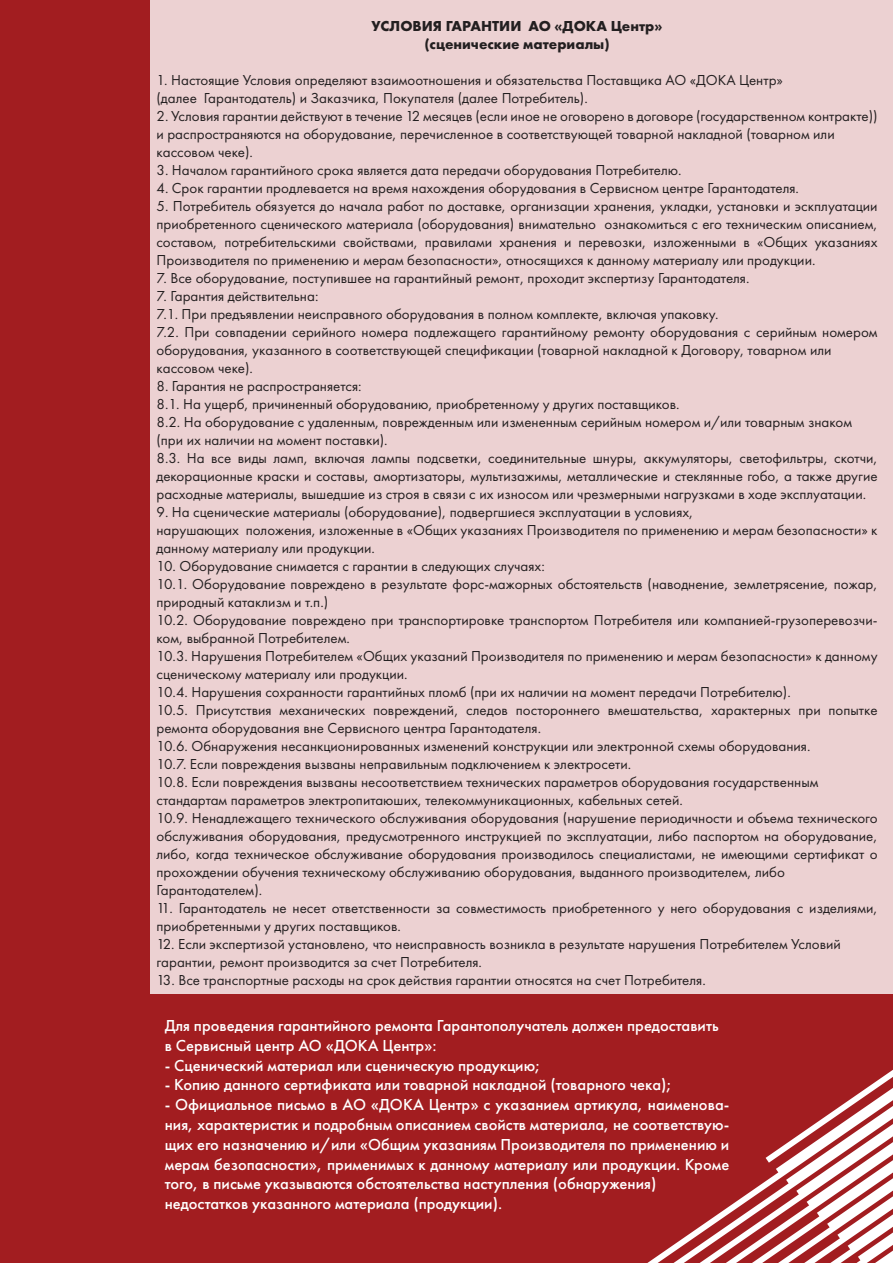
<style>
.page{position:relative;width:893px;height:1263px;background:#fff}
.page>*{position:absolute;margin:0;border:0;box-sizing:border-box;transform-origin:0 0}
.t1{font:500 16.5px/19.8px "Futura PT";color:#fff}
.t2{font:15px/18px "Futura PT";color:#231f20}
.t3{font:700 15px/18px "Futura PT";color:#231f20;text-align:center}
</style>
<div class="page">
<div style="left:0;top:0;width:892px;height:1263px;background:#a21d20"></div>
<svg style="left:647px;top:994px;width:246px;height:269px"></svg>
<div style="left:150px;top:0;width:743px;height:994px;background:#ecd1d2"></div>
<p class="t3" style="left:372px;top:17px;width:292px">УСЛОВИЯ ГАРАНТИИ АО «ДОКА Центр» (сценические материалы)</p>
<p class="t2" style="left:156px;top:71px;width:628px">1. Настоящие Условия определяют взаимоотношения и обязательства Поставщика АО «ДОКА Центр» (далее Гарантодатель) и Заказчика, Покупателя (далее Потребитель).</p>
<p class="t2" style="left:156px;top:107px;width:723px">2. Условия гарантии действуют в течение 12 месяцев (если иное не оговорено в договоре (государственном контракте)) и распространяются на оборудование, перечисленное в соответствующей товарной накладной (товарном или кассовом чеке).</p>
<p class="t2" style="left:156px;top:161px;width:527px">3. Началом гарантийного срока является дата передачи оборудования Потребителю.</p>
<p class="t2" style="left:156px;top:179px;width:644px">4. Срок гарантии продлевается на время нахождения оборудования в Сервисном центре Гарантодателя.</p>
<p class="t2" style="left:156px;top:197px;width:723px;text-align:justify">5. Потребитель обязуется до начала работ по доставке, организации хранения, укладки, установки и эскплуатации приобретенного сценического материала (оборудования) внимательно ознакомиться с его техническим описанием, составом, потребительскими свойствами, правилами хранения и перевозки, изложенными в «Общих указаниях Производителя по применению и мерам безопасности», относящихся к данному материалу или продукции.</p>
<p class="t2" style="left:156px;top:269px;width:594px">7. Все оборудование, поступившее на гарантийный ремонт, проходит экспертизу Гарантодателя.</p>
<p class="t2" style="left:156px;top:287px;width:723px">7. Гарантия действительна:<br>7.1. При предъявлении неисправного оборудования в полном комплекте, включая упаковку.<br>7.2. При совпадении серийного номера подлежащего гарантийному ремонту оборудования с серийным номером оборудования, указанного в соответствующей спецификации (товарной накладной к Договору, товарном или кассовом чеке).</p>
<p class="t2" style="left:156px;top:377px;width:723px">8. Гарантия не распространяется:<br>8.1. На ущерб, причиненный оборудованию, приобретенному у других поставщиков.<br>8.2. На оборудование с удаленным, поврежденным или измененным серийным номером и/или товарным знаком (при их наличии на момент поставки).<br>8.3. На все виды ламп, включая лампы подсветки, соединительные шнуры, аккумуляторы, светофильтры, скотчи, декорационные краски и составы, амортизаторы, мультизажимы, металлические и стеклянные гобо, а также другие расходные материалы, вышедшие из строя в связи с их износом или чрезмерными нагрузками в ходе эксплуатации.</p>
<p class="t2" style="left:156px;top:503px;width:723px">9. На сценические материалы (оборудование), подвергшиеся эксплуатации в условиях,<br>нарушающих положения, изложенные в «Общих указаниях Производителя по применению и мерам безопасности» к данному материалу или продукции.</p>
<p class="t2" style="left:156px;top:557px;width:723px">10. Оборудование снимается с гарантии в следующих случаях:<br>10.1. Оборудование повреждено в результате форс-мажорных обстоятельств (наводнение, землетрясение, пожар, природный катаклизм и т.п.)<br>10.2. Оборудование повреждено при транспортировке транспортом Потребителя или компанией-грузоперевозчи&shy;ком, выбранной Потребителем.<br>10.3. Нарушения Потребителем «Общих указаний Производителя по применению и мерам безопасности» к данному сценическому материалу или продукции.<br>10.4. Нарушения сохранности гарантийных пломб (при их наличии на момент передачи Потребителю).<br>10.5. Присутствия механических повреждений, следов постороннего вмешательства, характерных при попытке ремонта оборудования вне Сервисного центра Гарантодателя.<br>10.6. Обнаружения несанкционированных изменений конструкции или электронной схемы оборудования.<br>10.7. Если повреждения вызваны неправильным подключением к электросети.<br>10.8. Если повреждения вызваны несоответствием технических параметров оборудования государственным стандартам параметров электропитаюших, телекоммуникационных, кабельных сетей.<br>10.9. Ненадлежащего технического обслуживания оборудования (нарушение периодичности и объема технического обслуживания оборудования, предусмотренного инструкцией по эксплуатации, либо паспортом на оборудование, либо, когда техническое обслуживание оборудования производилось специалистами, не имеющими сертификат о прохождении обучения техническому обслуживанию оборудования, выданного производителем, либо Гарантодателем).</p>
<p class="t2" style="left:156px;top:899px;width:723px">11. Гарантодатель не несет ответственности за совместимость приобретенного у него оборудования с изделиями, приобретенными у других поставщиков.</p>
<p class="t2" style="left:156px;top:935px;width:686px">12. Если экспертизой установлено, что неисправность возникла в результате нарушения Потребителем Условий гарантии, ремонт производится за счет Потребителя.</p>
<p class="t2" style="left:156px;top:971px;width:551px">13. Все транспортные расходы на срок действия гарантии относятся на счет Потребителя.</p>
<p class="t1" style="left:165px;top:1015px;width:555px">Для проведения гарантийного ремонта Гарантополучатель должен предоставить в Сервисный центр АО «ДОКА Центр»:</p>
<p class="t1" style="left:165px;top:1055px;width:377px">- Сценический материал или сценическую продукцию;</p>
<p class="t1" style="left:165px;top:1075px;width:509px">- Копию данного сертификата или товарной накладной (товарного чека);</p>
<p class="t1" style="left:165px;top:1095px;width:566px">- Официальное письмо в АО «ДОКА Центр» с указанием артикула, наименова&shy;ния, характеристик и подробным описанием свойств материала, не соответствую&shy;щих его назначению и/или «Общим указаниям Производителя по применению и мерам безопасности», применимых к данному материалу или продукции. Кроме того, в письме указываются обстоятельства наступления (обнаружения) недостатков указанного материала (продукции).</p>
</div>
